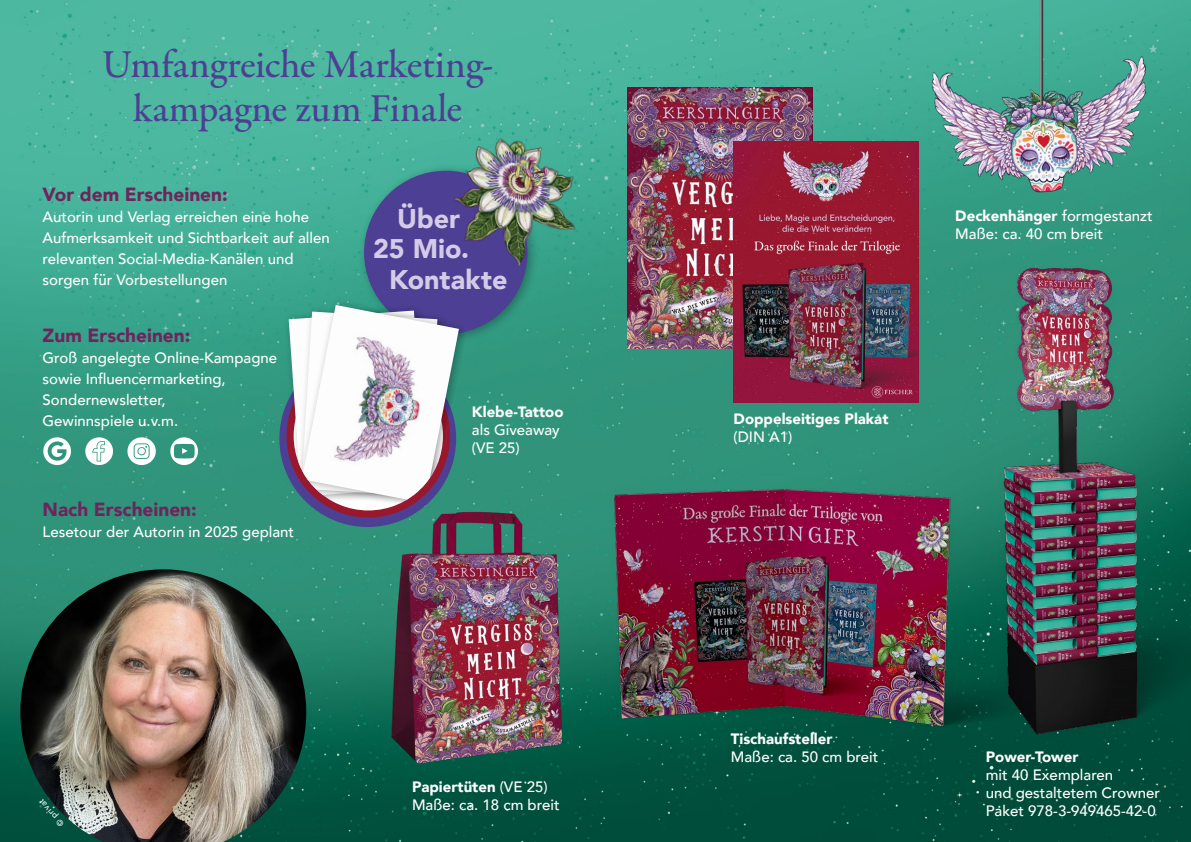
<style>
.page{position:relative;width:1191px;height:842px;background:#fff}
.page>*{position:absolute;margin:0;border:0;box-sizing:border-box;transform-origin:0 0}
.t1{font:500 40px/44px "Garamond Premr Pro";letter-spacing:-.01em;color:#4d3f93;text-align:center}
.t2{font:900 26.9px "Avenir";color:#d4cce7}
.t3{font:900 19px "Avenir";color:#6f245c}
.t4{font:500 15px/21px "Avenir";color:#fff}
.t5{font:900 15px "Avenir";color:#fff}
.s1{font-weight:900}
</style>
<div class="page">
<img style="left:0;top:0;width:1191px;height:842px">
<img style="left:43px;top:427px;width:163px;height:42px">
<img style="left:932px;top:0;width:213px;height:192px">
<img style="left:385px;top:502px;width:184px;height:269px">
<div style="left:357px;top:163px;width:183px;height:182px;background:#000;opacity:.3"></div>
<div style="left:364px;top:171px;width:163px;height:163px;background:#4d3f93;border-radius:50%"></div>
<img style="left:448px;top:135px;width:132px;height:133px">
<img style="left:20px;top:569px;width:286px;height:273px">
<svg style="left:279px;top:350px;width:177px;height:177px"></svg>
<div style="left:283px;top:304px;width:154px;height:202px;background:#000;opacity:.3"></div>
<img style="left:289px;top:311px;width:6px;height:184px">
<div style="left:296px;top:298px;width:173px;height:212px;background:#000;opacity:.3"></div>
<img style="left:303px;top:305px;width:156px;height:195px">
<img style="left:628px;top:88px;width:184px;height:261px">
<img style="left:733px;top:141px;width:185px;height:261px">
<img style="left:573px;top:452px;width:484px;height:317px">
<img style="left:1150px;top:260px;width:41px;height:479px">
<img style="left:986px;top:260px;width:164px;height:479px">
<svg style="left:39px;top:798px;width:25px;height:29px"></svg>
<h1 class="t1" style="left:102px;top:43px;width:391px">Umfangreiche Marketing&shy;kampagne zum Finale</h1>
<p class="t3" style="left:43px;top:179px;width:187px">Vor dem Erscheinen:</p>
<p class="t4" style="left:43px;top:206px;width:288px">Autorin und Verlag erreichen eine hohe Aufmerksamkeit und Sichtbarkeit auf allen relevanten Social-Media-Kanälen und sorgen für Vorbestellungen</p>
<p class="t3" style="left:43px;top:320px;width:149px">Zum Erscheinen:</p>
<p class="t4" style="left:43px;top:347px;width:236px">Groß angelegte Online-Kampagne sowie Influencermarketing,<br>Sondernewsletter,<br>Gewinnspiele u.v.m.</p>
<p class="t3" style="left:43px;top:493px;width:156px">Nach Erscheinen:</p>
<p class="t4" style="left:43px;top:520px;width:253px">Lesetour der Autorin in 2025 geplant</p>
<h2 class="t2" style="left:397px;top:195px;width:64px">Über</h2>
<h2 class="t2" style="left:373px;top:226px;width:97px">25 Mio.</h2>
<h2 class="t2" style="left:389px;top:256px;width:120px">Kontakte</h2>
<p class="t5" style="left:472px;top:399px;width:93px">Klebe-Tattoo</p>
<p class="t4" style="left:472px;top:420px;width:89px;line-height:18px">als Giveaway (VE 25)</p>
<p class="t4" style="left:412px;top:777px;width:149px;line-height:18px"><span class="s1">Papiertüten</span> (VE 25)<br>Maße: ca. 18 cm breit</p>
<p class="t4" style="left:955px;top:205px;width:199px;line-height:18px"><span class="s1">Deckenhänger</span> formgestanzt<br>Maße: ca. 40 cm breit</p>
<p class="t5" style="left:733px;top:406px;width:156px">Doppelseitiges Plakat</p>
<p class="t4" style="left:733px;top:425px;width:60px">(DIN A1)</p>
<p class="t5" style="left:731px;top:725px;width:103px">Tischaufsteller</p>
<p class="t4" style="left:731px;top:745px;width:149px">Maße: ca. 50 cm breit</p>
<p class="t5" style="left:985px;top:744px;width:94px">Power-Tower</p>
<p class="t4" style="left:985px;top:765px;width:176px;line-height:18px">mit 40 Exemplaren<br>und gestaltetem Crowner<br>Paket 978-3-949465-42-0</p>
</div>
